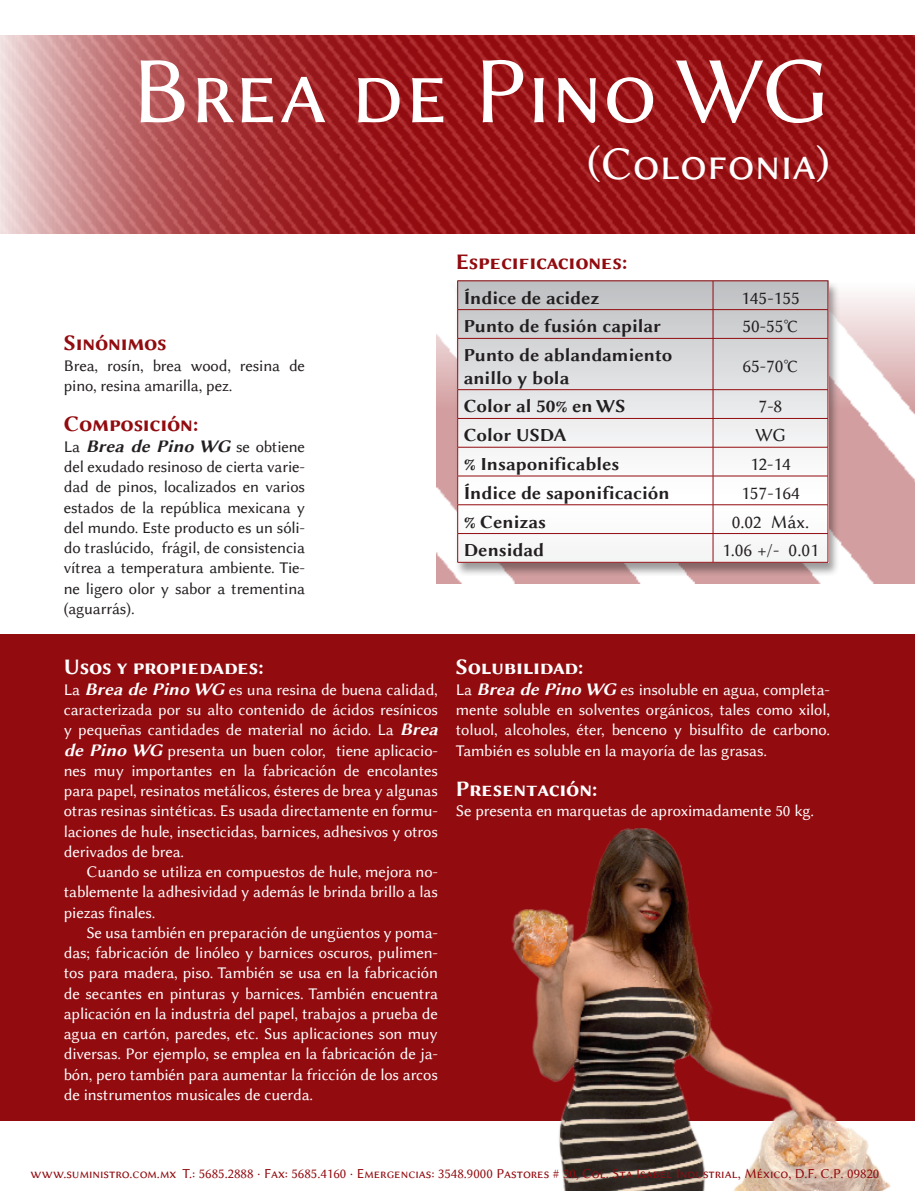
<style>
.page{position:relative;width:915px;height:1191px;background:#fff}
.page>*{position:absolute;margin:0;border:0;box-sizing:border-box;transform-origin:0 0}
.t1{font:95.25px "Lin Biolinum Capitals";color:#fff}
.t2{font:47.25px "Lin Biolinum Capitals";color:#fff}
.t3{font:22.5px "Lin Biolinum Capitals B";letter-spacing:-.01em;color:#fff}
.t4{font:22.5px "Lin Biolinum Capitals B";letter-spacing:-.01em;color:#910b0f}
.Texto_independiente{font:18.75px/22.5px "Lin Biolinum B";color:#231f20}
.t5{font:18.75px "Lin Biolinum";color:#231f20}
.t6{font:italic 18px "Lin Biolinum B";color:#231f20}
.t7{font:16.5px/20.2px "Lin Biolinum";letter-spacing:-.01em;color:#fff;text-align:justify}
.t8{font:16.5px/20.2px "Lin Biolinum";letter-spacing:-.01em;color:#231f20}
.t9{font:13.95px "Lin Biolinum Capitals";color:#910b0f}
.s1{font-family:"Lin Biolinum";font-style:normal;font-size:16.5px}
.s2{font-family:"Lin Biolinum B";font-style:italic;font-size:18px}
</style>
<div class="page">
<img style="left:0;top:35px;width:913px;height:199px">
<div style="left:0;top:634px;width:914px;height:486px;background:#910b0f"></div>
<img style="left:436px;top:293px;width:478px;height:290px">
<div style="left:454px;top:280px;width:385px;height:296px;background:#231f20;opacity:.45"></div>
<div style="left:457px;top:281px;width:370px;height:281px;background:linear-gradient(to bottom,#c7c7ca,#fff)"></div>
<hr style="left:457px;top:562px;width:255px;height:1px;background:#910b0f">
<hr style="left:712px;top:562px;width:115px;height:1px;background:#910b0f">
<svg style="left:457px;top:281px;width:1px;height:57px"></svg>
<hr style="left:457px;top:338px;width:1px;height:51px;background:#910b0f">
<svg style="left:457px;top:390px;width:1px;height:172px"></svg>
<hr style="left:457px;top:280px;width:255px;height:1px;background:#910b0f">
<hr style="left:457px;top:309px;width:255px;height:1px;background:#910b0f">
<hr style="left:457px;top:338px;width:255px;height:1px;background:#910b0f">
<hr style="left:457px;top:389px;width:255px;height:1px;background:#910b0f">
<hr style="left:457px;top:418px;width:255px;height:1px;background:#910b0f">
<hr style="left:457px;top:447px;width:255px;height:1px;background:#910b0f">
<hr style="left:457px;top:476px;width:255px;height:1px;background:#910b0f">
<hr style="left:457px;top:504px;width:255px;height:1px;background:#910b0f">
<hr style="left:457px;top:533px;width:255px;height:1px;background:#910b0f">
<svg style="left:712px;top:281px;width:1px;height:57px"></svg>
<hr style="left:712px;top:338px;width:1px;height:51px;background:#910b0f">
<svg style="left:712px;top:390px;width:1px;height:172px"></svg>
<hr style="left:712px;top:280px;width:115px;height:1px;background:#910b0f">
<svg style="left:827px;top:281px;width:1px;height:57px"></svg>
<hr style="left:827px;top:338px;width:1px;height:51px;background:#910b0f">
<svg style="left:827px;top:390px;width:1px;height:172px"></svg>
<hr style="left:712px;top:309px;width:115px;height:1px;background:#910b0f">
<hr style="left:712px;top:338px;width:115px;height:1px;background:#910b0f">
<hr style="left:712px;top:389px;width:115px;height:1px;background:#910b0f">
<hr style="left:712px;top:418px;width:115px;height:1px;background:#910b0f">
<hr style="left:712px;top:447px;width:115px;height:1px;background:#910b0f">
<hr style="left:712px;top:476px;width:115px;height:1px;background:#910b0f">
<hr style="left:712px;top:504px;width:115px;height:1px;background:#910b0f">
<hr style="left:712px;top:533px;width:115px;height:1px;background:#910b0f">
<img style="left:500px;top:828px;width:414px;height:363px">
<p class="t1" style="left:132px;top:37px;width:699px">Brea de Pino WG</p>
<p class="t2" style="left:586px;top:137px;width:244px">(Colofonia)</p>
<p class="t4" style="left:64px;top:327px;width:104px">Sinónimos</p>
<p class="t8" style="left:64px;top:355px;width:243px">Brea, rosín, brea wood, resina de pino, resina amarilla, pez.</p>
<p class="t4" style="left:64px;top:408px;width:136px">Composición:</p>
<p class="t6" style="left:64px;top:433px;width:242px"><span class="s1">La</span> Brea de Pino WG <span class="s1">se obtiene</span></p>
<p class="t8" style="left:64px;top:457px;width:243px;text-align:justify">del exudado resinoso de cierta varie&shy;dad de pinos, localizados en varios estados de la república mexicana y del mundo. Este producto es un sóli&shy;do traslúcido, frágil, de consistencia vítrea a temperatura ambiente. Tie&shy;ne ligero olor y sabor a trementina (aguarrás).</p>
<p class="t3" style="left:64px;top:650px;width:201px">Usos y propiedades:</p>
<p class="t7" style="left:64px;top:679px;width:381px;text-align:left">La <span class="s2">BreadePino WG</span> es una resina de buena calidad, caracterizada por su alto contenido de ácidos resínicos y pequeñas cantidades de material no ácido. La <span class="s2">Brea dePino WG</span> presenta un buen color, tiene aplicacio&shy;nes muy importantes en la fabricación de encolantes para papel, resinatos metálicos, ésteres de brea y algunas otras resinas sintéticas. Es usada directamente en formu&shy;laciones de hule, insecticidas, barnices, adhesivos y otros derivados de brea.</p>
<p class="t7" style="left:64px;top:862px;width:375px;text-indent:23px">Cuando se utiliza en compuestos de hule, mejora no&shy;tablemente la adhesividad y además le brinda brillo a las piezas finales.</p>
<p class="t7" style="left:64px;top:922px;width:375px;text-indent:23px">Se usa también en preparación de ungüentos y poma&shy;das; fabricación de linóleo y barnices oscuros, pulimen&shy;tos para madera, piso. También se usa en la fabricación de secantes en pinturas y barnices. También encuentra aplicación en la industria del papel, trabajos a prueba de agua en cartón, paredes, etc. Sus aplicaciones son muy diversas. Por ejemplo, se emplea en la fabricación de ja&shy;bón, pero también para aumentar la fricción de los arcos de instrumentos musicales de cuerda.</p>
<p class="t4" style="left:455px;top:246px;width:173px">Especificaciones:</p>
<p class="Texto_independiente" style="left:463px;top:285px;width:137px">Índice de acidez</p>
<p class="t5" style="left:741px;top:287px;width:60px">145-155</p>
<p class="Texto_independiente" style="left:463px;top:314px;width:199px">Punto de fusión capilar</p>
<p class="t5" style="left:742px;top:316px;width:58px">50-55°C</p>
<p class="Texto_independiente" style="left:463px;top:343px;width:210px">Punto de ablandamiento anillo y bola</p>
<p class="t5" style="left:742px;top:356px;width:58px">65-70°C</p>
<p class="Texto_independiente" style="left:463px;top:394px;width:163px">Color al 50% en WS</p>
<p class="t5" style="left:758px;top:396px;width:25px">7-8</p>
<p class="Texto_independiente" style="left:463px;top:423px;width:105px">Color USDA</p>
<p class="t5" style="left:754px;top:424px;width:32px">WG</p>
<p class="Texto_independiente" style="left:463px;top:451px;width:157px">% Insaponificables</p>
<p class="t5" style="left:749px;top:453px;width:42px">12-14</p>
<p class="Texto_independiente" style="left:463px;top:480px;width:207px">Índice de saponificación</p>
<p class="t5" style="left:741px;top:482px;width:60px">157-164</p>
<p class="Texto_independiente" style="left:463px;top:509px;width:84px">% Cenizas</p>
<p class="t5" style="left:731px;top:511px;width:79px">0.02 Máx.</p>
<p class="Texto_independiente" style="left:463px;top:538px;width:82px">Densidad</p>
<p class="t5" style="left:721px;top:539px;width:98px">1.06 +/- 0.01</p>
<p class="t3" style="left:455px;top:650px;width:129px">Solubilidad:</p>
<p class="t7" style="left:455px;top:679px;width:375px">La <span class="s2">BreadePino WG</span> es insoluble en agua, completa&shy;mente soluble en solventes orgánicos, tales como xilol, toluol, alcoholes, éter, benceno y bisulfito de carbono.<br>También es soluble en la mayoría de las grasas.</p>
<p class="t3" style="left:455px;top:773px;width:143px">Presentación:</p>
<p class="t7" style="left:455px;top:801px;width:360px">Se presenta en marquetas de aproximadamente 50 kg.</p>
<p class="t9" style="left:31px;top:1166px;width:849px">www.suministro.com.mx T.: 5685.2888 · Fax: 5685.4160 · Emergencias: 3548.9000 Pastores # 30, Col. Sta Isabel Industrial, México, D.F. C.P. 09820</p>
</div>
